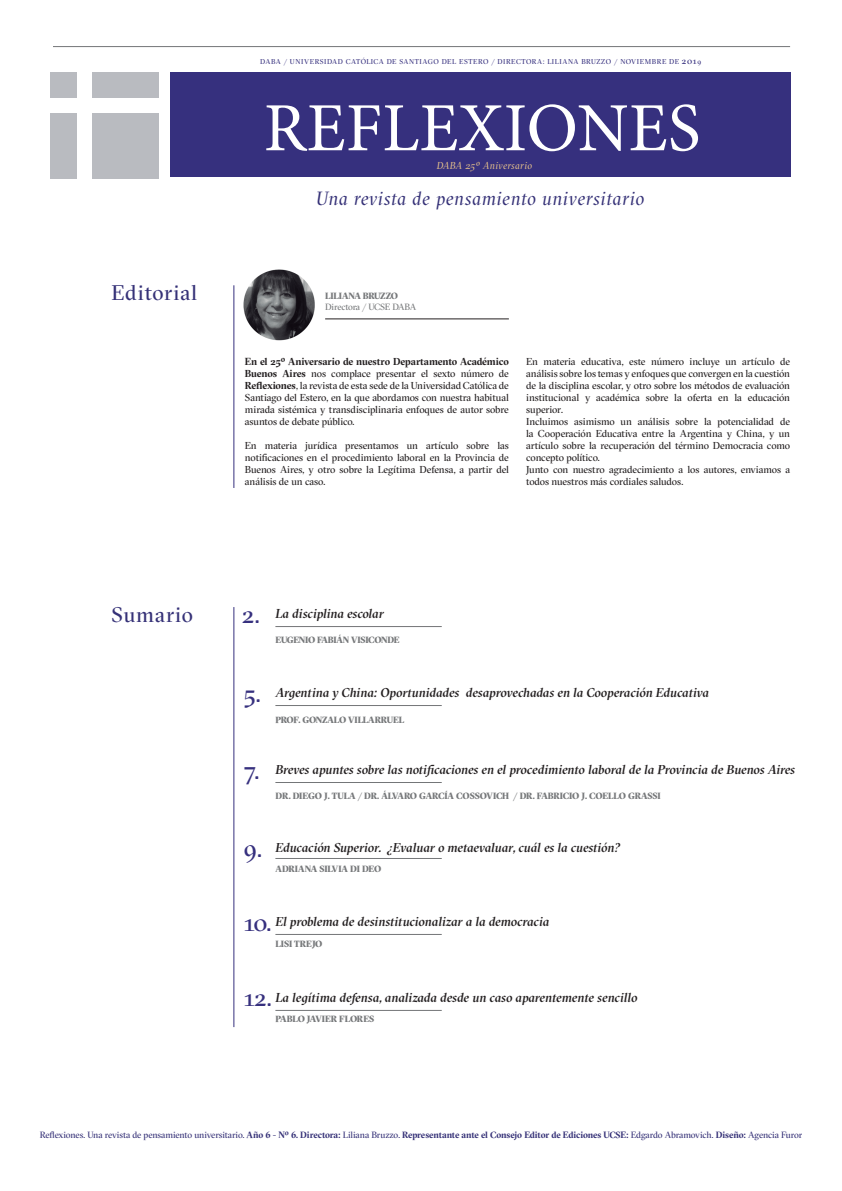
<style>
.page{position:relative;width:842px;height:1191px;background:#fff}
.page>*{position:absolute;margin:0;border:0;box-sizing:border-box;transform-origin:0 0}
.t1{font:69px "Minion Pro";color:#fff}
.t2{font:24.4px "GT Sectra Fine";color:#36307e}
.t3{font:21px "GT Sectra Fine";letter-spacing:.045em;color:#353177}
.t4{font:italic 19px "GT Sectra Fine";letter-spacing:.035em;color:#353177}
.t5{font:italic 500 13px "GT Sectra Fine";letter-spacing:-.01em;color:#231f20}
.t6{font:10px/12px "GT Sectra Fine";letter-spacing:-.01em;color:#231f20;text-align:justify}
.t7{font:italic 10px "GT Sectra Fine";letter-spacing:.035em;color:#e7c28c}
.t8{font:9px "GT Sectra Fine";letter-spacing:-.01em;color:#353177}
.t9{font:900 9px "GT Sectra Fine";letter-spacing:-.01em;color:#76787a}
.t10{font:900 9px "GT Sectra Fine";letter-spacing:-.03em;color:#76787a}
.t11{font:9px "GT Sectra Fine";letter-spacing:-.02em;color:#76787a}
.t12{font:7px "GT Sectra Fine";letter-spacing:.08em;color:#36307e}
.s1{font-size:9px}
.s2{font-weight:700}
</style>
<div class="page">
<hr style="left:53px;top:46px;width:737px;height:1px;background:#747678">
<div style="left:170px;top:72px;width:621px;height:105px;background:#36307e"></div>
<div style="left:51px;top:72px;width:26px;height:26px;background:#b9bbc0"></div>
<div style="left:51px;top:113px;width:26px;height:66px;background:#b9bbc0"></div>
<div style="left:92px;top:72px;width:67px;height:26px;background:#b9bbc0"></div>
<div style="left:92px;top:113px;width:67px;height:66px;background:#b9bbc0"></div>
<hr style="left:233px;top:285px;width:1px;height:203px;background:#36307e">
<hr style="left:233px;top:607px;width:1px;height:420px;background:#36307e">
<hr style="left:275px;top:626px;width:167px;height:1px;background:#747678">
<hr style="left:275px;top:782px;width:167px;height:1px;background:#747678">
<hr style="left:275px;top:934px;width:167px;height:1px;background:#747678">
<hr style="left:275px;top:705px;width:167px;height:1px;background:#747678">
<hr style="left:275px;top:858px;width:167px;height:1px;background:#747678">
<hr style="left:275px;top:1010px;width:167px;height:1px;background:#747678">
<img style="left:243px;top:269px;width:72px;height:72px">
<hr style="left:325px;top:318px;width:184px;height:1px;background:#231f20">
<p class="t12" style="left:260px;top:58px;width:443px">DABA / UNIVERSIDAD CATÓLICA DE SANTIAGO DEL ESTERO / DIRECTORA: LILIANA BRUZZO / NOVIEMBRE DE <span class="s1">201</span>9</p>
<h1 class="t1" style="left:264px;top:82px;width:438px">REFLEXIONES</h1>
<p class="t7" style="left:437px;top:159px;width:97px">DABA 25º Aniversario</p>
<h3 class="t3" style="left:112px;top:280px;width:87px">Editorial</h3>
<h3 class="t4" style="left:316px;top:186px;width:329px">Una revista de pensamiento universitario</h3>
<p class="t9" style="left:325px;top:290px;width:74px">LILIANA BRUZZO</p>
<p class="t11" style="left:325px;top:301px;width:93px">Directora / UCSE DABA</p>
<p class="t6" style="left:245px;top:355px;width:265px"><span class="s2">En el 25º Aniversario de nuestro Departamento Académico Buenos Aires</span> nos complace presentar el sexto número de <span class="s2">Reflexiones</span>, la revista de esta sede de la Universidad Católica de Santiago del Estero, en la que abordamos con nuestra habitual mirada sistémica y transdisciplinaria enfoques de autor sobre asuntos de debate público.</p>
<p class="t6" style="left:245px;top:439px;width:265px">En materia jurídica presentamos un artículo sobre las notificaciones en el procedimiento laboral en la Provincia de Buenos Aires, y otro sobre la Legítima Defensa, a partir del análisis de un caso.</p>
<p class="t6" style="left:526px;top:355px;width:265px;text-align:left">En materia educativa, este número incluye un artículo de análisis sobre los temas y enfoques que convergen en la cuestión de la disciplina escolar, y otro sobre los métodos de evaluación institucional y académica sobre la oferta en la educación superior.<br>Incluimos asimismo un análisis sobre la potencialidad de la Cooperación Educativa entre la Argentina y China, y un artículo sobre la recuperación del término Democracia como concepto político.<br>Junto con nuestro agradecimiento a los autores, enviamos a todos nuestros más cordiales saludos.</p>
<h3 class="t3" style="left:112px;top:601px;width:83px">Sumario</h3>
<h2 class="t2" style="left:242px;top:599px;width:19px">2.</h2>
<h3 class="t5" style="left:275px;top:605px;width:110px">La disciplina escolar</h3>
<p class="t10" style="left:275px;top:634px;width:126px">EUGENIO FABIÁN VISICONDE</p>
<h2 class="t2" style="left:244px;top:678px;width:18px">5.</h2>
<h3 class="t5" style="left:275px;top:684px;width:435px">Argentina y China: Oportunidades desaprovechadas en la Cooperación Educativa</h3>
<p class="t9" style="left:275px;top:714px;width:130px">PROF. GONZALO VILLARRUEL</p>
<h2 class="t2" style="left:244px;top:755px;width:17px">7.</h2>
<h3 class="t5" style="left:275px;top:761px;width:521px">Breves apuntes sobre las notificaciones en el procedimiento laboral de la Provincia de Buenos Aires</h3>
<p class="t9" style="left:275px;top:790px;width:387px">DR. DIEGO J. TULA / DR. ÁLVARO GARCÍA COSSOVICH / DR. FABRICIO J. COELLO GRASSI</p>
<h2 class="t2" style="left:244px;top:833px;width:20px">9.</h2>
<h3 class="t5" style="left:275px;top:839px;width:346px">Educación Superior. ¿Evaluar o metaevaluar, cuál es la cuestión?</h3>
<p class="t9" style="left:275px;top:863px;width:107px">ADRIANA SILVIA DI DEO</p>
<h3 class="t5" style="left:275px;top:912px;width:275px">El problema de desinstitucionalizar a la democracia</h3>
<p class="t9" style="left:275px;top:938px;width:49px">LISI TREJO</p>
<h2 class="t2" style="left:244px;top:906px;width:29px">10.</h2>
<h3 class="t5" style="left:275px;top:988px;width:364px">La legítima defensa, analizada desde un caso aparentemente sencillo</h3>
<p class="t9" style="left:275px;top:1013px;width:100px">PABLO JAVIER FLORES</p>
<h2 class="t2" style="left:244px;top:982px;width:29px">12.</h2>
<p class="t8" style="left:40px;top:1128px;width:764px">Reflexiones. Una revista de pensamiento universitario. <span class="s2">Año 6 - Nº 6. Directora:</span> Liliana Bruzzo. <span class="s2">Representante ante el Consejo Editor de Ediciones UCSE:</span> Edgardo Abramovich. <span class="s2">Diseño:</span> Agencia Furor</p>
</div>
